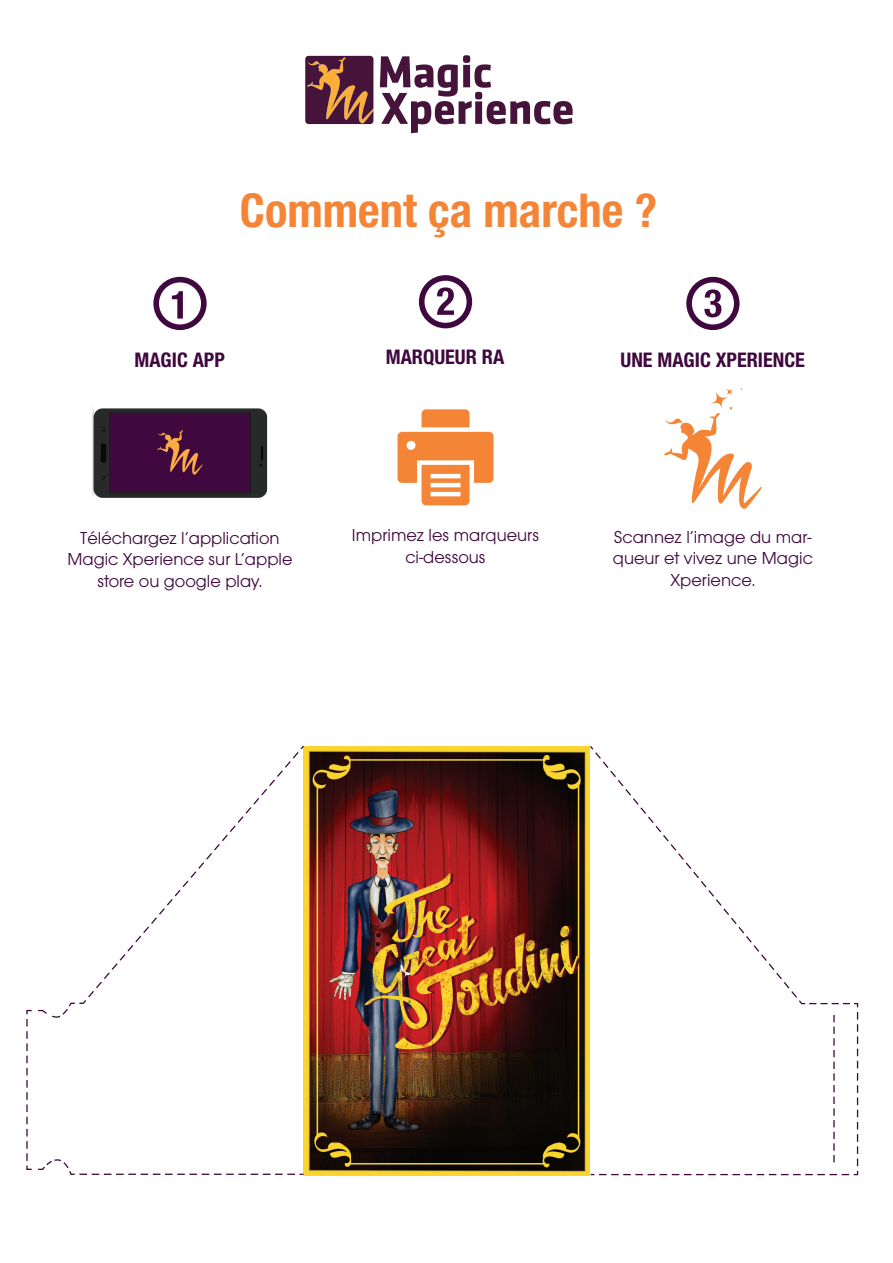
<style>
.page{position:relative;width:893px;height:1263px;background:#fff}
.page>*{position:absolute;margin:0;border:0;box-sizing:border-box;transform-origin:0 0}
.t1{font:700 condensed 46.65px "Helvetica Neue";color:#f58536}
.t2{font:700 condensed 20.1px "Helvetica Neue";color:#3f083e}
.t3{font:18px/21.6px "Avant Gard EF";color:#3f083e;text-align:center}
</style>
<div class="page">
<img style="left:305px;top:746px;width:284px;height:429px">
<svg style="left:26px;top:745px;width:279px;height:430px"></svg>
<svg style="left:589px;top:746px;width:270px;height:430px"></svg>
<svg style="left:833px;top:1015px;width:2px;height:147px"></svg>
<svg style="left:305px;top:56px;width:68px;height:68px;background:#733c3e"></svg>
<svg style="left:380px;top:55px;width:193px;height:78px"></svg>
<svg style="left:153px;top:277px;width:54px;height:53px"></svg>
<svg style="left:419px;top:275px;width:53px;height:53px"></svg>
<svg style="left:686px;top:277px;width:53px;height:53px"></svg>
<svg style="left:664px;top:388px;width:98px;height:121px"></svg>
<img style="left:92px;top:408px;width:176px;height:90px">
<svg style="left:398px;top:409px;width:96px;height:96px"></svg>
<h1 class="t1" style="left:240px;top:182px;width:419px">Comment ça marche ?</h1>
<p class="t2" style="left:134px;top:348px;width:92px">MAGIC APP</p>
<p class="t2" style="left:386px;top:344px;width:120px">MARQUEUR RA</p>
<p class="t2" style="left:620px;top:348px;width:186px">UNE MAGIC XPERIENCE</p>
<p class="t3" style="left:352px;top:524px;width:189px">Imprimez les marqueurs ci-dessous</p>
<p class="t3" style="left:67px;top:527px;width:226px">Téléchargez l’application<br>Magic Xperience sur L’apple store ou google play.</p>
<p class="t3" style="left:613px;top:526px;width:201px">Scannez l’image du mar&shy;queur et vivez une Magic<br>Xperience.</p>
</div>
